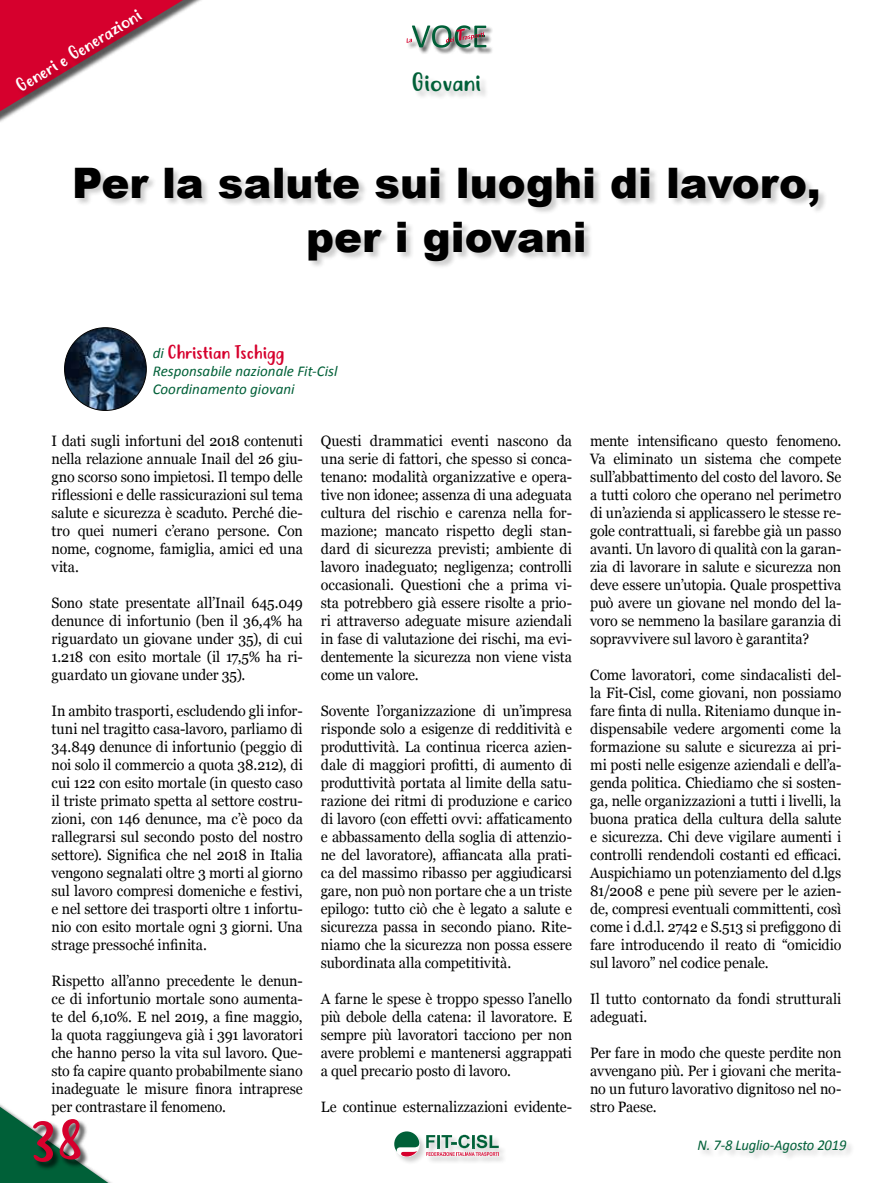
<style>
.page{position:relative;width:893px;height:1183px;background:#fff}
.page>*{position:absolute;margin:0;border:0;box-sizing:border-box;transform-origin:0 0}
.t1{font:54px "Justtellmewhat";color:#d6002d}
.t2{font:900 42px/54px "Arial";color:#000;text-align:center}
.t3{font:24px "Justtellmewhat";color:#006038}
.t4{font:18px "Justtellmewhat";color:#d6002d}
.t5{font:18px "Justtellmewhat";color:#fff}
.t6{font:15px/18px "Georgia";letter-spacing:-.005em;color:#000;text-align:justify;scale:.95 1}
.t7{font:italic 15px/18px "Calibri";color:#006038}
.s1{font-family:"Calibri";font-style:italic;font-size:15px;color:#006038}
</style>
<div class="page">
<div style="left:75px;top:168px;width:752px;height:101px;background:#000;opacity:.2"></div>
<div style="left:413px;top:73px;width:76px;height:28px;background:#000;opacity:.2"></div>
<img style="left:65px;top:327px;width:81px;height:83px">
<div style="left:64px;top:327px;width:83px;height:83px;border:1px solid #000;border-radius:50%"></div>
<div style="left:412px;top:25px;width:81px;height:30px;background:#000;opacity:.65"></div>
<div style="left:407px;top:39px;width:12px;height:11px;background:#f9f9f9"></div>
<div style="left:446px;top:29px;width:45px;height:20px;background:#000;opacity:.65"></div>
<svg style="left:407px;top:25px;width:79px;height:23px"></svg>
<svg style="left:0;top:1104px;width:110px;height:78px"></svg>
<div style="left:34px;top:1118px;width:56px;height:52px;background:#000;opacity:.65"></div>
<div style="left:394px;top:1131px;width:114px;height:34px;background:#000;opacity:.2"></div>
<div style="left:394px;top:1130px;width:25px;height:26px;border:1px solid #fff;border-radius:50%"></div>
<svg style="left:394px;top:1131px;width:26px;height:25px"></svg>
<svg style="left:426px;top:1134px;width:73px;height:21px"></svg>
<div style="left:698px;top:1139px;width:157px;height:22px;background:#000;opacity:.2"></div>
<svg style="left:0;top:0;width:201px;height:119px"></svg>
<div style="left:17px;top:9px;width:134px;height:90px;background:#000;opacity:.2"></div>
<p class="t5" style="left:12px;top:77px;width:144px;rotate:-31deg">Generi e Generazioni</p>
<h3 class="t3" style="left:412px;top:68px;width:71px">Giovani</h3>
<h2 class="t2" style="left:72px;top:155px;width:750px">Per la salute sui luoghi di lavoro, per i giovani</h2>
<p class="t4" style="left:153px;top:341px;width:133px"><span class="s1">di</span> Christian Tschigg</p>
<p class="t7" style="left:153px;top:361px;width:186px">Responsabile nazionale Fit-Cisl<br>Coordinamento giovani</p>
<p class="t6" style="left:52px;top:431px;width:266px">I dati sugli infortuni del 2018 contenuti nella relazione annuale Inail del 26 giu&shy;gno scorso sono impietosi. Il tempo delle riflessioni e delle rassicurazioni sul tema salute e sicurezza è scaduto. Perché die&shy;tro quei numeri c’erano persone. Con nome, cognome, famiglia, amici ed una vita.</p>
<p class="t6" style="left:52px;top:593px;width:266px">Sono state presentate all’Inail 645.049 denunce di infortunio (ben il 36,4% ha riguardato un giovane under 35), di cui 1.218 con esito mortale (il 17,5% ha ri&shy;guardato un giovane under 35).</p>
<p class="t6" style="left:52px;top:701px;width:266px">In ambito trasporti, escludendo gli infor&shy;tuni nel tragitto casa-lavoro, parliamo di 34.849 denunce di infortunio (peggio di noi solo il commercio a quota 38.212), di cui 122 con esito mortale (in questo caso il triste primato spetta al settore costru&shy;zioni, con 146 denunce, ma c’è poco da rallegrarsi sul secondo posto del nostro settore). Significa che nel 2018 in Italia vengono segnalati oltre 3 morti al giorno sul lavoro compresi domeniche e festivi, e nel settore dei trasporti oltre 1 infortu&shy;nio con esito mortale ogni 3 giorni. Una strage pressoché infinita.</p>
<p class="t6" style="left:52px;top:971px;width:266px">Rispetto all’anno precedente le denun&shy;ce di infortunio mortale sono aumenta&shy;te del 6,10%. E nel 2019, a fine maggio, la quota raggiungeva già i 391 lavoratori che hanno perso la vita sul lavoro. Que&shy;sto fa capire quanto probabilmente siano inadeguate le misure finora intraprese per contrastare il fenomeno.</p>
<h1 class="t1" style="left:30px;top:1109px;width:55px">38</h1>
<p class="t6" style="left:321px;top:431px;width:266px">Questi drammatici eventi nascono da una serie di fattori, che spesso si conca&shy;tenano: modalità organizzative e opera&shy;tive non idonee; assenza di una adeguata cultura del rischio e carenza nella for&shy;mazione; mancato rispetto degli stan&shy;dard di sicurezza previsti; ambiente di lavoro inadeguato; negligenza; controlli occasionali. Questioni che a prima vi&shy;sta potrebbero già essere risolte a prio&shy;ri attraverso adeguate misure aziendali in fase di valutazione dei rischi, ma evi&shy;dentemente la sicurezza non viene vista come un valore.</p>
<p class="t6" style="left:321px;top:701px;width:266px">Sovente l’organizzazione di un’impresa risponde solo a esigenze di redditività e produttività. La continua ricerca azien&shy;dale di maggiori profitti, di aumento di produttività portata al limite della satu&shy;razione dei ritmi di produzione e carico di lavoro (con effetti ovvi: affaticamento e abbassamento della soglia di attenzio&shy;ne del lavoratore), affiancata alla prati&shy;ca del massimo ribasso per aggiudicarsi gare, non può non portare che a un triste epilogo: tutto ciò che è legato a salute e sicurezza passa in secondo piano. Rite&shy;niamo che la sicurezza non possa essere subordinata alla competitività.</p>
<p class="t6" style="left:321px;top:989px;width:266px">A farne le spese è troppo spesso l’anello più debole della catena: il lavoratore. E sempre più lavoratori tacciono per non avere problemi e mantenersi aggrappati a quel precario posto di lavoro.</p>
<p class="t6" style="left:321px;top:1097px;width:266px">Le continue esternalizzazioni evidente-</p>
<p class="t6" style="left:590px;top:431px;width:266px">mente intensificano questo fenomeno.<br>Va eliminato un sistema che compete sull’abbattimento del costo del lavoro. Se a tutti coloro che operano nel perimetro di un’azienda si applicassero le stesse re&shy;gole contrattuali, si farebbe già un passo avanti. Un lavoro di qualità con la garan&shy;zia di lavorare in salute e sicurezza non deve essere un’utopia. Quale prospettiva può avere un giovane nel mondo del la&shy;voro se nemmeno la basilare garanzia di sopravvivere sul lavoro è garantita?</p>
<p class="t6" style="left:590px;top:665px;width:266px">Come lavoratori, come sindacalisti del&shy;la Fit-Cisl, come giovani, non possiamo fare finta di nulla. Riteniamo dunque in&shy;dispensabile vedere argomenti come la formazione su salute e sicurezza ai pri&shy;mi posti nelle esigenze aziendali e dell’a&shy;genda politica. Chiediamo che si sosten&shy;ga, nelle organizzazioni a tutti i livelli, la buona pratica della cultura della salute e sicurezza. Chi deve vigilare aumenti i controlli rendendoli costanti ed efficaci.<br>Auspichiamo un potenziamento del d.lgs 81/2008 e pene più severe per le azien&shy;de, compresi eventuali committenti, così come i d.d.l. 2742 e S.513 si prefiggono di fare introducendo il reato di “omicidio sul lavoro” nel codice penale.</p>
<p class="t6" style="left:590px;top:989px;width:266px">Il tutto contornato da fondi strutturali adeguati.</p>
<p class="t6" style="left:590px;top:1043px;width:266px">Per fare in modo che queste perdite non avvengano più. Per i giovani che merita&shy;no un futuro lavorativo dignitoso nel no&shy;stro Paese.</p>
<p class="t7" style="left:698px;top:1135px;width:150px">N. 7-8 Luglio-Agosto 2019</p>
</div>
